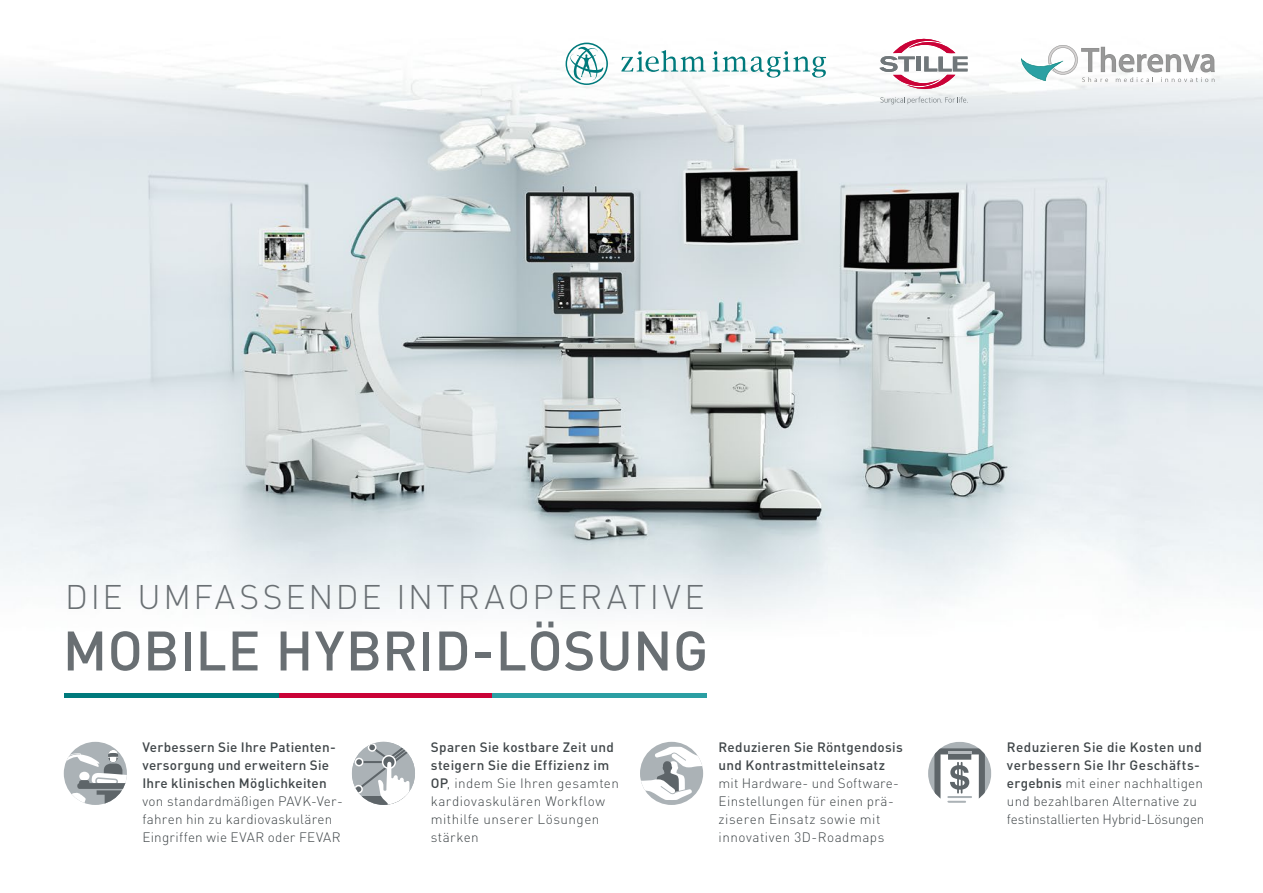
<style>
.page{position:relative;width:1263px;height:893px;background:#fff}
.page>*{position:absolute;margin:0;border:0;box-sizing:border-box;transform-origin:0 0}
.t1{font:500 54.75px "DIN";letter-spacing:.005em;color:#696f73}
.t2{font:300 33.75px "DIN";letter-spacing:.085em;color:#696f73}
.t3{font:300 13.5px/18px "DIN";letter-spacing:.025em;color:#3f4548}
.t4{font:500 13.5px/18px "DIN";letter-spacing:.02em;color:#3f4548}
.s1{font-weight:500}
</style>
<div class="page">
<img style="left:0;top:42px;width:1263px;height:573px">
<svg style="left:1021px;top:45px;width:194px;height:37px"></svg>
<svg style="left:621px;top:50px;width:205px;height:28px"></svg>
<svg style="left:566px;top:43px;width:42px;height:42px"></svg>
<div style="left:279px;top:693px;width:214px;height:5px;background:#ca0237"></div>
<div style="left:65px;top:693px;width:214px;height:5px;background:#007a7c"></div>
<div style="left:493px;top:693px;width:214px;height:5px;background:#2b9fa3"></div>
<div style="left:64px;top:742px;width:63px;height:63px;background:#abb2b6;border-radius:32px"></div>
<svg style="left:64px;top:750px;width:63px;height:55px"></svg>
<svg style="left:352px;top:742px;width:63px;height:63px"></svg>
<div style="left:640px;top:742px;width:63px;height:63px;background:#abb2b6;border-radius:32px"></div>
<svg style="left:640px;top:746px;width:63px;height:54px"></svg>
<svg style="left:928px;top:742px;width:63px;height:61px"></svg>
<hr style="left:948px;top:751px;width:23px;height:3px;background:#b5babe">
<svg style="left:879px;top:38px;width:89px;height:66px"></svg>
<h2 class="t2" style="left:65px;top:576px;width:641px">DIE UMFASSENDE INTRAOPERATIVE</h2>
<h1 class="t1" style="left:63px;top:616px;width:647px">MOBILE HYBRID-LÖSUNG</h1>
<p class="t4" style="left:142px;top:737px;width:195px">Verbessern Sie Ihre Patienten&shy;versorgung und erweitern Sie<br>Ihre klinischen Möglichkeiten</p>
<p class="t3" style="left:142px;top:792px;width:202px">von standardmäßigen PAVK-Ver&shy;fahren hin zu kardiovaskulären<br>Eingriffen wie EVAR oder FEVAR</p>
<p class="t3" style="left:431px;top:738px;width:190px"><span class="s1">Sparen Sie kostbare Zeit und steigern Sie die Effizienz im<br>OP</span>, indem Sie Ihren gesamten kardiovaskulären Workflow mithilfe unserer Lösungen stärken</p>
<p class="t4" style="left:719px;top:737px;width:186px">Reduzieren Sie Röntgendosis und Kontrastmitteleinsatz</p>
<p class="t3" style="left:719px;top:774px;width:182px">mit Hardware- und Software-<br>Einstellungen für einen prä&shy;ziseren Einsatz sowie mit innovativen 3D-Roadmaps</p>
<p class="t3" style="left:1007px;top:738px;width:199px"><span class="s1">Reduzieren Sie die Kosten und verbessern Sie Ihr Geschäfts&shy;ergebnis</span> mit einer nachhaltigen und bezahlbaren Alternative zu festinstallierten Hybrid-Lösungen</p>
</div>
